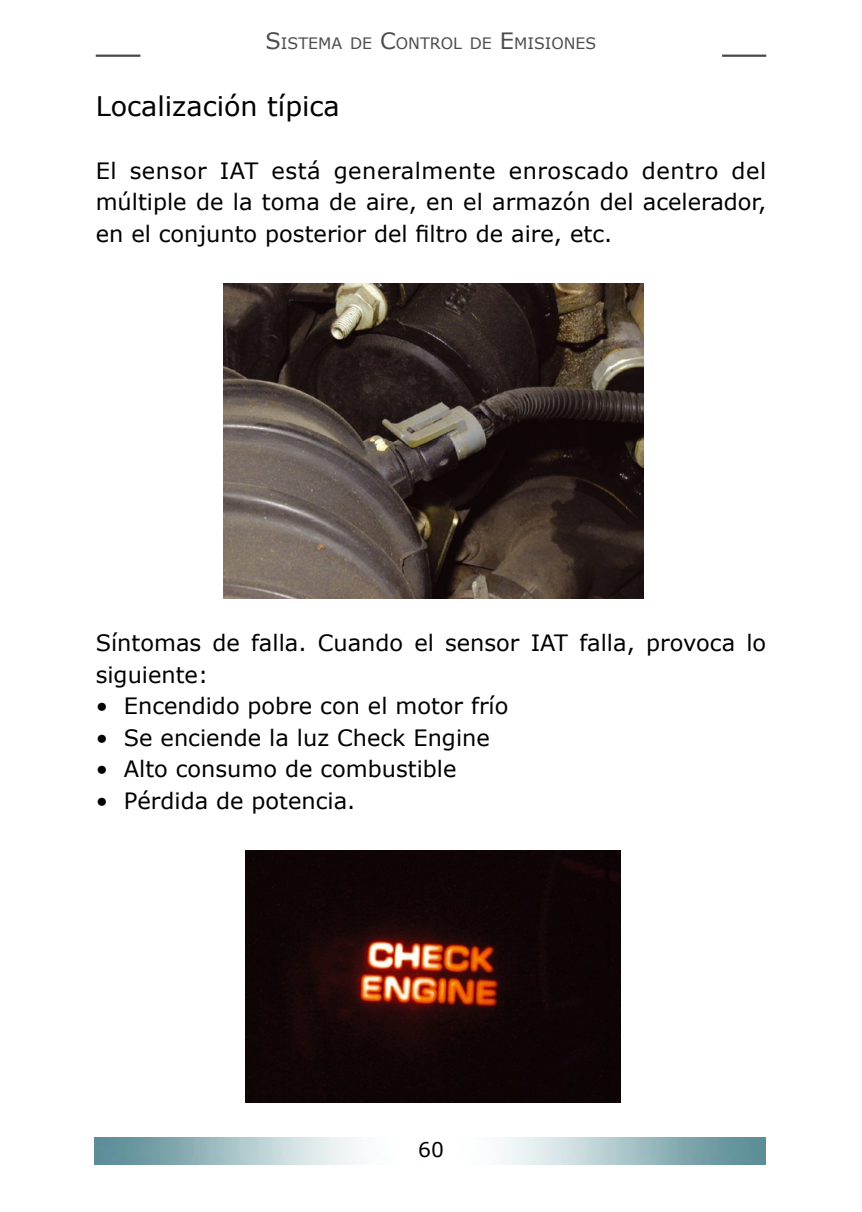
<style>
.page{position:relative;width:862px;height:1212px;background:#fff}
.page>*{position:absolute;margin:0;border:0;box-sizing:border-box;transform-origin:0 0}
.t1{font:27px "Verdana";color:#000}
.t2{font:22.5px/31.5px "Verdana";color:#000;text-align:justify}
.t3{font:20.25px "Verdana";color:#000}
.t4{font:15.75px "Verdana";color:#4d4d4d}
.s1{font-size:22.5px}
</style>
<div class="page">
<img style="left:95px;top:1138px;width:670px;height:27px">
<hr style="left:96px;top:55px;width:44px;height:2px;background:#484848">
<hr style="left:721px;top:55px;width:44px;height:2px;background:#484848">
<img style="left:223px;top:284px;width:420px;height:314px">
<img style="left:245px;top:851px;width:375px;height:252px">
<p class="t4" style="left:265px;top:33px;width:332px"><span class="s1">S</span>ISTEMA DE <span class="s1">C</span>ONTROL DE <span class="s1">E</span>MISIONES</p>
<p class="t1" style="left:96px;top:89px;width:245px">Localización típica</p>
<p class="t2" style="left:96px;top:154px;width:671px">El sensor IAT está generalmente enroscado dentro del múltiple de la toma de aire, en el armazón del acelerador, en el conjunto posterior del filtro de aire, etc.</p>
<p class="t2" style="left:96px;top:627px;width:671px">Síntomas de falla. Cuando el sensor IAT falla, provoca lo siguiente:</p>
<p class="t2" style="left:96px;top:690px;width:414px">• Encendido pobre con el motor frío</p>
<p class="t2" style="left:96px;top:721px;width:395px">• Se enciende la luz Check Engine</p>
<p class="t2" style="left:96px;top:753px;width:362px">• Alto consumo de combustible</p>
<p class="t2" style="left:96px;top:784px;width:261px">• Pérdida de potencia.</p>
<p class="t3" style="left:418px;top:1136px;width:27px">60</p>
</div>
